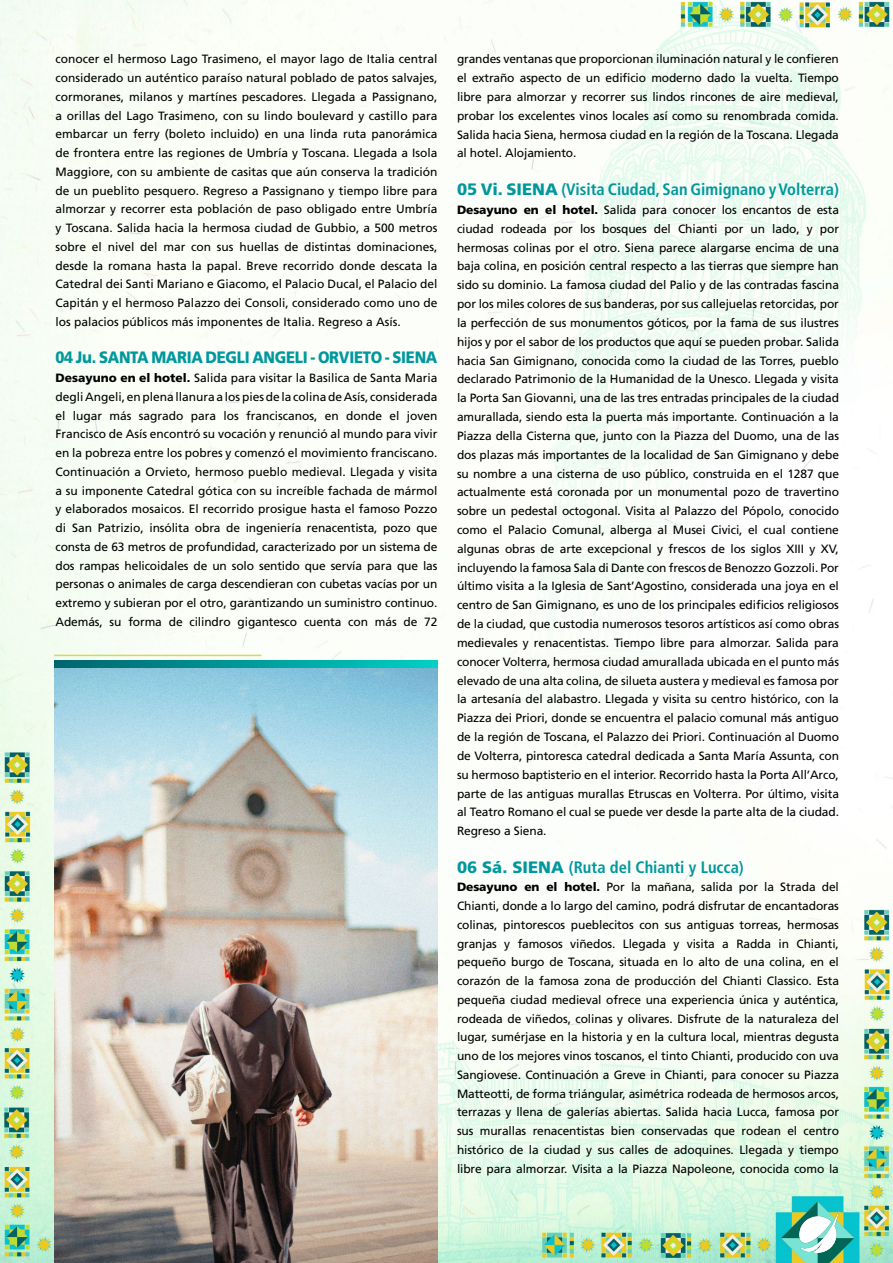
<style>
.page{position:relative;width:893px;height:1263px;background:#fff}
.page>*{position:absolute;margin:0;border:0;box-sizing:border-box;transform-origin:0 0}
.t1{font:700 condensed 16.5px "Frutiger";color:#00989d}
.t2{font:900 16.5px "Frutiger";letter-spacing:-.02em;color:#00989d;scale:.9 1}
.t3{font:12px/18.8px "Frutiger";letter-spacing:-.01em;color:#000;text-align:justify}
.s1{font-weight:900}
.s2{font-weight:900;font-stretch:normal}
</style>
<div class="page">
<img style="left:0;top:0;width:893px;height:1263px">
<img style="left:800px;top:1210px;width:39px;height:43px">
<img style="left:54px;top:667px;width:383px;height:596px">
<svg style="left:54px;top:660px;width:383px;height:7px"></svg>
<hr style="left:54px;top:655px;width:208px;height:1px;background:#d5da50">
<hr style="left:0;top:471px;width:1px;height:74px;background:#fff">
<p class="t3" style="left:56px;top:50px;width:383px">conocer el hermoso Lago Trasimeno, el mayor lago de Italia central considerado un auténtico paraíso natural poblado de patos salvajes, cormoranes, milanos y martínes pescadores. Llegada a Passignano, a orillas del Lago Trasimeno, con su lindo boulevard y castillo para embarcar un ferry (boleto incluido) en una linda ruta panorámica de frontera entre las regiones de Umbría y Toscana. Llegada a Isola Maggiore, con su ambiente de casitas que aún conserva la tradición de un pueblito pesquero. Regreso a Passignano y tiempo libre para almorzar y recorrer esta población de paso obligado entre Umbría y Toscana. Salida hacia la hermosa ciudad de Gubbio, a 500 metros sobre el nivel del mar con sus huellas de distintas dominaciones, desde la romana hasta la papal. Breve recorrido donde descata la Catedral dei Santi Mariano e Giacomo, el Palacio Ducal, el Palacio del Capitán y el hermoso Palazzo dei Consoli, considerado como uno de los palacios públicos más imponentes de Italia. Regreso a Asís.</p>
<h1 class="t2" style="left:56px;top:348px;width:426px">04 Ju. SANTA MARIA DEGLI ANGELI - ORVIETO - SIENA</h1>
<p class="t3" style="left:56px;top:368px;width:384px"><span class="s1">Desayuno en el hotel.</span> Salida para visitar la Basilica de Santa Maria degli Angeli, en plena llanura a los pies de la colina de Asís, considerada el lugar más sagrado para los franciscanos, en donde el joven Francisco de Asís encontró su vocación y renunció al mundo para vivir en la pobreza entre los pobres y comenzó el movimiento franciscano.<br>Continuación a Orvieto, hermoso pueblo medieval. Llegada y visita a su imponente Catedral gótica con su increíble fachada de mármol y elaborados mosaicos. El recorrido prosigue hasta el famoso Pozzo di San Patrizio, insólita obra de ingeniería renacentista, pozo que consta de 63 metros de profundidad, caracterizado por un sistema de dos rampas helicoidales de un solo sentido que servía para que las personas o animales de carga descendieran con cubetas vacías por un extremo y subieran por el otro, garantizando un suministro continuo.<br>Además, su forma de cilindro gigantesco cuenta con más de 72</p>
<p class="t3" style="left:457px;top:50px;width:383px">grandes ventanas que proporcionan iluminación natural y le confieren el extraño aspecto de un edificio moderno dado la vuelta. Tiempo libre para almorzar y recorrer sus lindos rincones de aire medieval, probar los excelentes vinos locales así como su renombrada comida.<br>Salida hacia Siena, hermosa ciudad en la región de la Toscana. Llegada al hotel. Alojamiento.</p>
<h1 class="t1" style="left:457px;top:180px;width:383px"><span class="s2">05 Vi. SIENA</span> (Visita Ciudad, San Gimignano y Volterra)</h1>
<p class="t3" style="left:457px;top:200px;width:384px"><span class="s1">Desayuno en el hotel.</span> Salida para conocer los encantos de esta ciudad rodeada por los bosques del Chianti por un lado, y por hermosas colinas por el otro. Siena parece alargarse encima de una baja colina, en posición central respecto a las tierras que siempre han sido su dominio. La famosa ciudad del Palio y de las contradas fascina por los miles colores de sus banderas, por sus callejuelas retorcidas, por la perfección de sus monumentos góticos, por la fama de sus ilustres hijos y por el sabor de los productos que aquí se pueden probar. Salida hacia San Gimignano, conocida como la ciudad de las Torres, pueblo declarado Patrimonio de la Humanidad de la Unesco. Llegada y visita la Porta San Giovanni, una de las tres entradas principales de la ciudad amurallada, siendo esta la puerta más importante. Continuación a la Piazza della Cisterna que, junto con la Piazza del Duomo, una de las dos plazas más importantes de la localidad de San Gimignano y debe su nombre a una cisterna de uso público, construida en el 1287 que actualmente está coronada por un monumental pozo de travertino sobre un pedestal octogonal. Visita al Palazzo del Pópolo, conocido como el Palacio Comunal, alberga al Musei Civici, el cual contiene algunas obras de arte excepcional y frescos de los siglos XIII y XV, incluyendo la famosa Sala di Dante con frescos de Benozzo Gozzoli. Por último visita a la Iglesia de Sant’Agostino, considerada una joya en el centro de San Gimignano, es uno de los principales edificios religiosos de la ciudad, que custodia numerosos tesoros artísticos así como obras medievales y renacentistas. Tiempo libre para almorzar. Salida para conocer Volterra, hermosa ciudad amurallada ubicada en el punto más elevado de una alta colina, de silueta austera y medieval es famosa por la artesanía del alabastro. Llegada y visita su centro histórico, con la Piazza dei Priori, donde se encuentra el palacio comunal más antiguo de la región de Toscana, el Palazzo dei Priori. Continuación al Duomo de Volterra, pintoresca catedral dedicada a Santa María Assunta, con su hermoso baptisterio en el interior. Recorrido hasta la Porta All’Arco, parte de las antiguas murallas Etruscas en Volterra. Por último, visita al Teatro Romano el cual se puede ver desde la parte alta de la ciudad.<br>Regreso a Siena.</p>
<h1 class="t1" style="left:457px;top:857px;width:288px"><span class="s2">06 Sá. SIENA</span> (Ruta del Chianti y Lucca)</h1>
<p class="t3" style="left:457px;top:878px;width:384px"><span class="s1">Desayuno en el hotel.</span> Por la mañana, salida por la Strada del Chianti, donde a lo largo del camino, podrá disfrutar de encantadoras colinas, pintorescos pueblecitos con sus antiguas torreas, hermosas granjas y famosos viñedos. Llegada y visita a Radda in Chianti, pequeño burgo de Toscana, situada en lo alto de una colina, en el corazón de la famosa zona de producción del Chianti Classico. Esta pequeña ciudad medieval ofrece una experiencia única y auténtica, rodeada de viñedos, colinas y olivares. Disfrute de la naturaleza del lugar, sumérjase en la historia y en la cultura local, mientras degusta uno de los mejores vinos toscanos, el tinto Chianti, producido con uva Sangiovese. Continuación a Greve in Chianti, para conocer su Piazza Matteotti, de forma triángular, asimétrica rodeada de hermosos arcos, terrazas y llena de galerías abiertas. Salida hacia Lucca, famosa por sus murallas renacentistas bien conservadas que rodean el centro histórico de la ciudad y sus calles de adoquines. Llegada y tiempo libre para almorzar. Visita a la Piazza Napoleone, conocida como la</p>
</div>
